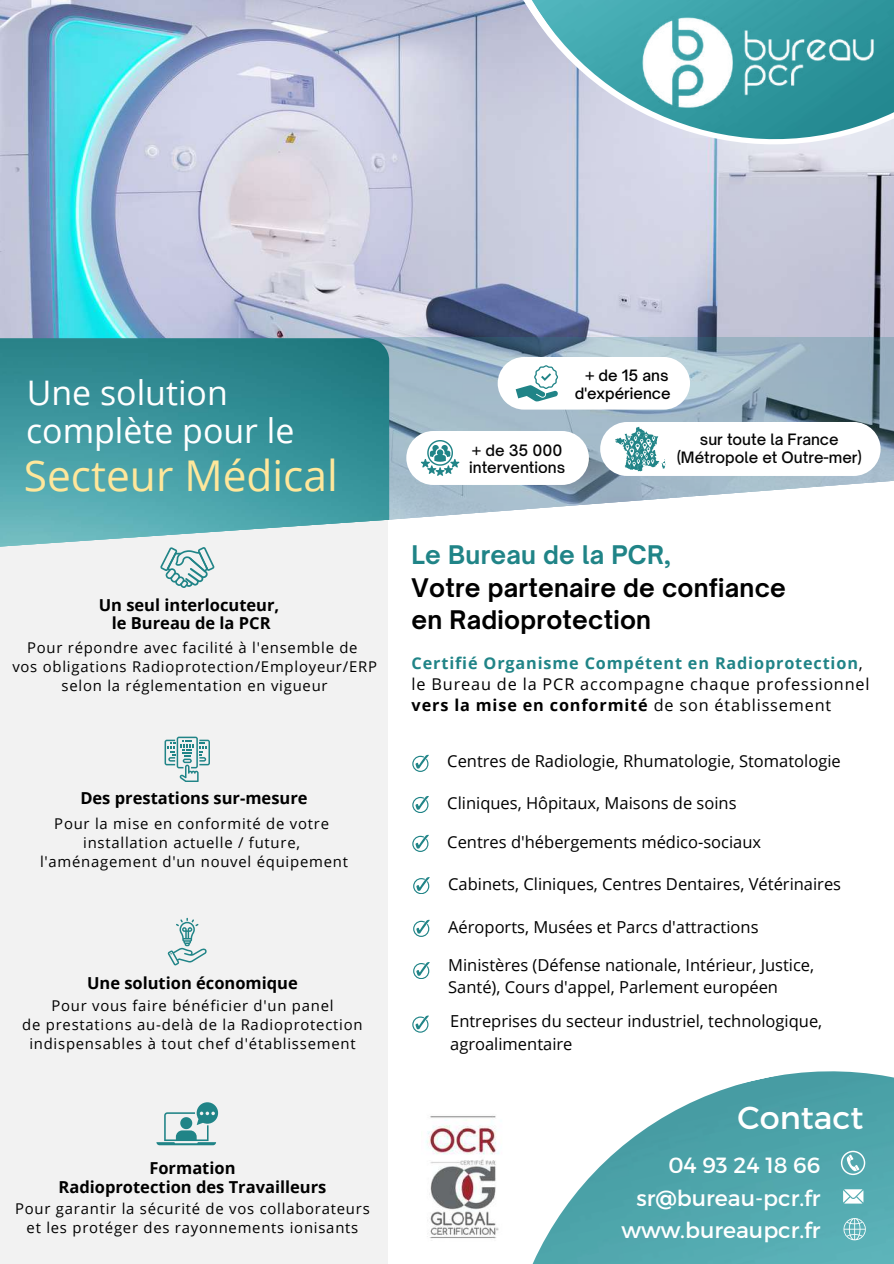
<style>
.page{position:relative;width:894px;height:1264px;background:#fff}
.page>*{position:absolute;margin:0;border:0;box-sizing:border-box;transform-origin:0 0}
.t1{font:42.45px "Open Sans";color:#ffe79b}
.t2{font:33.9px/37.5px "Open Sans";color:#fff}
.t3{font:31.8px "Montserrat";color:#fff}
.t4{font:700 24.6px/32.7px "Open Sauce One";letter-spacing:.01em;color:#000}
.t5{font:700 24.6px "Open Sauce One";letter-spacing:.01em;color:#208487}
.t6{font:22.05px/32.7px "Montserrat";color:#fff;text-align:right}
.t7{font:16.5px/22.5px "Open Sans";color:#000}
.t8{font:700 16.5px/18px "Open Sans";color:#000;text-align:center}
.t9{font:16.2px/21px "Open Sans";letter-spacing:.05em;color:#000}
.t10{font:500 15px/17.5px "Open Sauce One";color:#000;text-align:center}
.t11{font:14.85px/19.2px "Open Sans";letter-spacing:.05em;color:#000;text-align:center}
.s1{font-weight:700;color:#208487}
.s2{font-weight:700}
</style>
<div class="page">
<img style="left:0;top:0;width:893px;height:338px">
<img style="left:364px;top:337px;width:529px;height:140px">
<img style="left:0;top:338px;width:389px;height:180px">
<div style="left:0;top:518px;width:389px;height:745px;background:#f2f2f2"></div>
<svg style="left:497px;top:357px;width:192px;height:52px"></svg>
<div style="left:406px;top:431px;width:182px;height:54px;background:#fff;border-radius:27px"></div>
<svg style="left:420px;top:440px;width:39px;height:36px"></svg>
<div style="left:600px;top:422px;width:280px;height:54px;background:#fff;border-radius:27px"></div>
<div style="left:388px;top:520px;width:505px;height:743px;background:#fff"></div>
<img style="left:533px;top:1071px;width:360px;height:192px">
<svg style="left:842px;top:1189px;width:21px;height:14px"></svg>
<svg style="left:840px;top:1150px;width:25px;height:25px"></svg>
<svg style="left:842px;top:1217px;width:23px;height:23px"></svg>
<svg style="left:164px;top:736px;width:45px;height:45px"></svg>
<svg style="left:167px;top:917px;width:40px;height:48px"></svg>
<svg style="left:156px;top:1102px;width:62px;height:42px"></svg>
<svg style="left:160px;top:547px;width:54px;height:40px"></svg>
<svg style="left:389px;top:477px;width:504px;height:43px"></svg>
<svg style="left:412px;top:754px;width:17px;height:17px"></svg>
<svg style="left:412px;top:796px;width:17px;height:16px"></svg>
<svg style="left:412px;top:834px;width:17px;height:17px"></svg>
<svg style="left:413px;top:877px;width:16px;height:17px"></svg>
<svg style="left:413px;top:919px;width:16px;height:17px"></svg>
<svg style="left:413px;top:962px;width:16px;height:16px"></svg>
<svg style="left:412px;top:1015px;width:17px;height:17px"></svg>
<svg style="left:615px;top:426px;width:51px;height:45px"></svg>
<svg style="left:444px;top:0;width:449px;height:184px;background:#c7cadc"></svg>
<img style="left:455px;top:0;width:438px;height:178px">
<img style="left:641px;top:16px;width:233px;height:92px">
<img style="left:426px;top:1115px;width:73px;height:126px">
<h2 class="t2" style="left:26px;top:373px;width:270px">Une solution complète pour le</h2>
<h1 class="t1" style="left:24px;top:445px;width:315px">Secteur Médical</h1>
<p class="t8" style="left:99px;top:595px;width:182px">Un seul interlocuteur, le Bureau de la PCR</p>
<p class="t11" style="left:12px;top:637px;width:366px">Pour répondre avec facilité à l'ensemble de<br>vos obligations Radioprotection/Employeur/ERP selon la réglementation en vigueur</p>
<p class="t8" style="left:80px;top:788px;width:229px">Des prestations sur-mesure</p>
<p class="t11" style="left:40px;top:813px;width:309px">Pour la mise en conformité de votre installation actuelle / future, l'aménagement d'un nouvel équipement</p>
<p class="t8" style="left:87px;top:973px;width:212px">Une solution économique</p>
<p class="t11" style="left:22px;top:995px;width:342px">Pour vous faire bénéficier d'un panel<br>de prestations au-delà de la Radioprotection indispensables à tout chef d'établissement</p>
<p class="t8" style="left:58px;top:1158px;width:269px">Formation<br>Radioprotection des Travailleurs</p>
<p class="t11" style="left:15px;top:1198px;width:356px">Pour garantir la sécurité de vos collaborateurs et les protéger des rayonnements ionisants</p>
<p class="t10" style="left:574px;top:366px;width:97px">+ de 15 ans d'expérience</p>
<p class="t10" style="left:469px;top:442px;width:97px;line-height:16.8px;text-align:left">+ de 35 000 interventions</p>
<p class="t10" style="left:676px;top:431px;width:187px">sur toute la France (Métropole et Outre-mer)</p>
<h3 class="t5" style="left:411px;top:539px;width:261px">Le Bureau de la PCR,</h3>
<h3 class="t4" style="left:411px;top:570px;width:375px">Votre partenaire de confiance en Radioprotection</h3>
<p class="t9" style="left:411px;top:651px;width:459px"><span class="s1">Certifié Organisme Compétent en Radioprotection</span>, le Bureau de la PCR accompagne chaque professionnel <span class="s2">vers la mise en conformité</span> de son établissement</p>
<p class="t7" style="left:447px;top:749px;width:395px">Centres de Radiologie, Rhumatologie, Stomatologie</p>
<p class="t7" style="left:447px;top:791px;width:291px">Cliniques, Hôpitaux, Maisons de soins</p>
<p class="t7" style="left:447px;top:830px;width:315px">Centres d'hébergements médico-sociaux</p>
<p class="t7" style="left:448px;top:872px;width:394px">Cabinets, Cliniques, Centres Dentaires, Vétérinaires</p>
<p class="t7" style="left:448px;top:915px;width:312px">Aéroports, Musées et Parcs d'attractions</p>
<p class="t7" style="left:448px;top:953px;width:367px">Ministères (Défense nationale, Intérieur, Justice,<br>Santé), Cours d'appel, Parlement européen</p>
<p class="t7" style="left:450px;top:1009px;width:373px">Entreprises du secteur industriel, technologique, agroalimentaire</p>
<h3 class="t3" style="left:737px;top:1096px;width:127px">Contact</h3>
<h3 class="t6" style="left:621px;top:1147px;width:200px">04 93 24 18 66 sr@bureau-pcr.fr www.bureaupcr.fr</h3>
</div>
